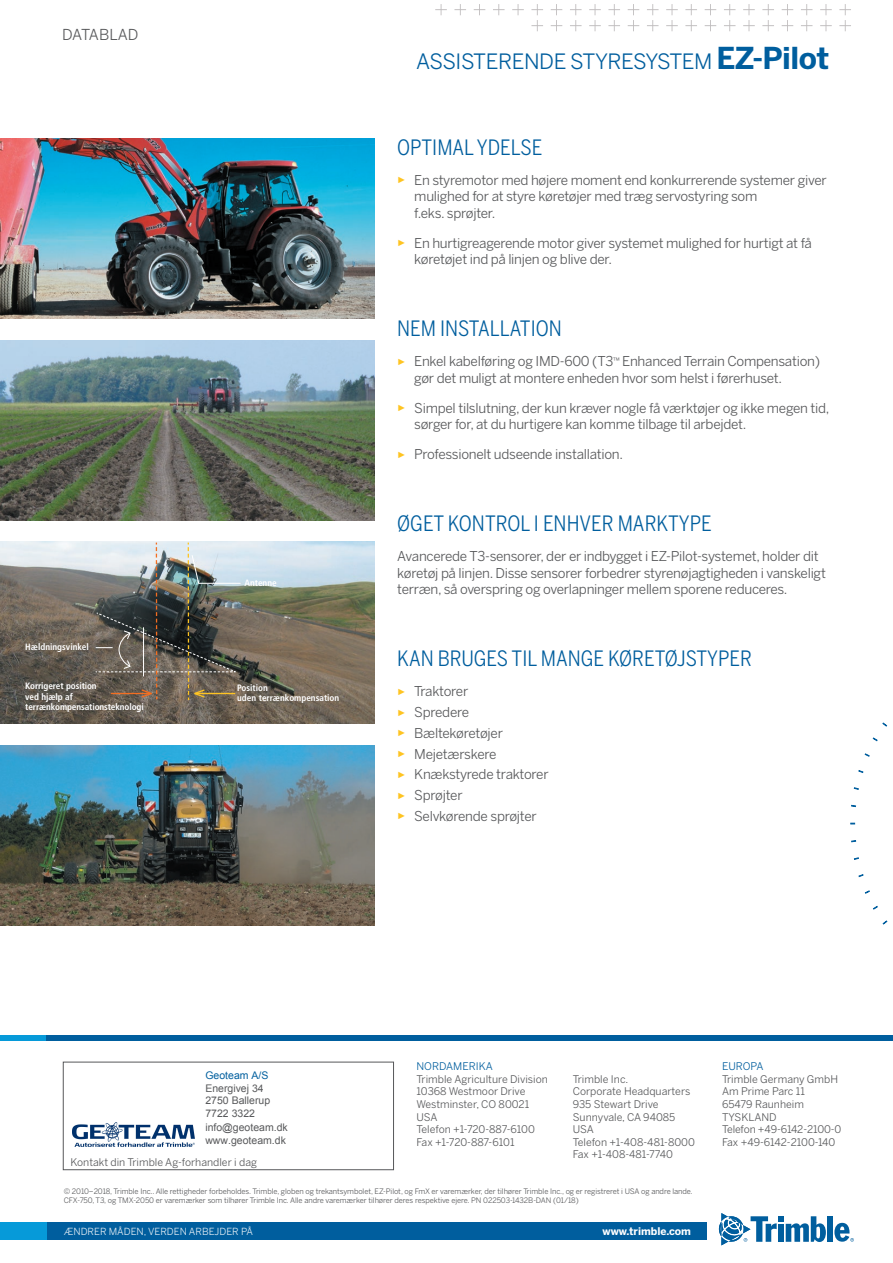
<style>
.page{position:relative;width:893px;height:1263px;background:#fff}
.page>*{position:absolute;margin:0;border:0;box-sizing:border-box;transform-origin:0 0}
.t1{font:21px "Benton Sans Condensed";color:#005e9e}
.t2{font:21px "Benton Sans";letter-spacing:-.02em;color:#005e9e}
.t3{font:15px "Benton Sans";color:#57585a}
.t4{font:13.5px/16.5px "Benton Sans";letter-spacing:-.02em;color:#57585a}
.t5{font:10.5px/12.6px "Benton Sans";color:#57585a}
.t6{font:10.5px/12.5px "Arial";color:#58595b}
.t7{font:10.5px "Benton Sans";color:#005e9e}
.t8{font:700 10.5px "Benton Sans";color:#fff}
.t9{font:10.5px "Arial";color:#005f9e}
.t10{font:9.75px "Benton Sans";color:#fff}
.t11{font:700 condensed 9.15px/10.5px "Frutiger LT Std";letter-spacing:-.01em;color:#fff}
.t12{font:7.5px/9px "Benton Sans";letter-spacing:-.01em;color:#57585a}
.s1{font-weight:700;font-size:30px}
.s2{font-family:"Arial";font-size:9px;color:#fec422}
</style>
<div class="page">
<svg style="left:435px;top:4px;width:416px;height:27px"></svg>
<img style="left:0;top:139px;width:374px;height:179px">
<img style="left:0;top:341px;width:374px;height:179px">
<img style="left:0;top:746px;width:374px;height:179px">
<svg style="left:882px;top:920px;width:6px;height:5px"></svg>
<svg style="left:873px;top:905px;width:5px;height:5px"></svg>
<svg style="left:865px;top:890px;width:5px;height:4px"></svg>
<svg style="left:858px;top:874px;width:6px;height:3px"></svg>
<svg style="left:854px;top:857px;width:5px;height:3px"></svg>
<svg style="left:854px;top:787px;width:5px;height:3px"></svg>
<svg style="left:858px;top:770px;width:6px;height:3px"></svg>
<svg style="left:864px;top:753px;width:6px;height:4px"></svg>
<svg style="left:872px;top:737px;width:6px;height:4px"></svg>
<svg style="left:882px;top:722px;width:5px;height:5px"></svg>
<img style="left:0;top:541px;width:374px;height:183px">
<img style="left:95px;top:541px;width:146px;height:160px">
<div style="left:827px;top:1216px;width:6px;height:26px;background:#005e9e"></div>
<svg style="left:719px;top:1213px;width:107px;height:32px"></svg>
<svg style="left:834px;top:1223px;width:20px;height:19px"></svg>
<div style="left:0;top:1222px;width:704px;height:17px;background:#069ad9"></div>
<div style="left:47px;top:1222px;width:659px;height:17px;background:#005e9e"></div>
<div style="left:0;top:1035px;width:54px;height:6px;background:#069ad9"></div>
<div style="left:47px;top:1035px;width:846px;height:6px;background:#005e9e"></div>
<div style="left:63px;top:1062px;width:331px;height:108px;border:1px solid #57585a"></div>
<img style="left:72px;top:1122px;width:123px;height:24px">
<p class="t3" style="left:62px;top:26px;width:78px">DATABLAD</p>
<p class="t11" style="left:25px;top:641px;width:65px">Hældningsvinkel</p>
<p class="t11" style="left:25px;top:681px;width:120px">Korrigeret position<br>ved hjælp af terrænkompensationsteknologi</p>
<p class="t11" style="left:244px;top:577px;width:34px">Antenne</p>
<p class="t11" style="left:237px;top:682px;width:104px">Position<br>uden terrænkompensation</p>
<h1 class="t2" style="left:416px;top:49px;width:415px">ASSISTERENDE STYRESYSTEM <span class="s1">EZ-Pilot</span></h1>
<h1 class="t1" style="left:397px;top:135px;width:147px">OPTIMAL YDELSE</h1>
<p class="t4" style="left:414px;top:172px;width:414px;text-indent:-17px"><span class="s2">►</span> En styremotor med højere moment end konkurrerende systemer giver mulighed for at styre køretøjer med træg servostyring som<br>f.eks. sprøjter.</p>
<p class="t4" style="left:414px;top:235px;width:399px;text-indent:-17px"><span class="s2">►</span> En hurtigreagerende motor giver systemet mulighed for hurtigt at få køretøjet ind på linjen og blive der.</p>
<h1 class="t1" style="left:397px;top:316px;width:166px">NEM INSTALLATION</h1>
<p class="t4" style="left:414px;top:353px;width:407px;text-indent:-17px"><span class="s2">►</span> Enkel kabelføring og IMD-600 (T3<sup>™</sup> Enhanced Terrain Compensation) gør det muligt at montere enheden hvor som helst i førerhuset.</p>
<p class="t4" style="left:414px;top:400px;width:417px;text-indent:-17px"><span class="s2">►</span> Simpel tilslutning, der kun kræver nogle få værktøjer og ikke megen tid, sørger for, at du hurtigere kan komme tilbage til arbejdet.</p>
<p class="t4" style="left:397px;top:446px;width:227px"><span class="s2">►</span> Professionelt udseende installation.</p>
<h1 class="t1" style="left:397px;top:511px;width:316px">ØGET KONTROL I ENHVER MARKTYPE</h1>
<p class="t4" style="left:397px;top:548px;width:430px">Avancerede T3-sensorer, der er indbygget i EZ-Pilot-systemet, holder dit køretøj på linjen. Disse sensorer forbedrer styrenøjagtigheden i vanskeligt terræn, så overspring og overlapninger mellem sporene reduceres.</p>
<h1 class="t1" style="left:397px;top:646px;width:356px">KAN BRUGES TIL MANGE KØRETØJSTYPER</h1>
<p class="t4" style="left:397px;top:681px;width:153px;line-height:20.7px"><span class="s2">►</span> Traktorer<br><span class="s2">►</span> Spredere<br><span class="s2">►</span> Bæltekøretøjer<br><span class="s2">►</span> Mejetærskere<br><span class="s2">►</span> Knækstyrede traktorer <span class="s2">►</span> Sprøjter<br><span class="s2">►</span> Selvkørende sprøjter</p>
<p class="t9" style="left:205px;top:1069px;width:65px">Geoteam A/S</p>
<p class="t6" style="left:205px;top:1082px;width:66px">Energivej 34<br>2750 Ballerup</p>
<p class="t6" style="left:205px;top:1107px;width:51px">7722 3322</p>
<p class="t6" style="left:205px;top:1121px;width:84px">info@geoteam.dk</p>
<p class="t6" style="left:205px;top:1134px;width:82px">www.geoteam.dk</p>
<p class="t5" style="left:70px;top:1155px;width:188px">Kontakt din Trimble Ag-forhandler i dag</p>
<p class="t7" style="left:416px;top:1060px;width:78px">NORDAMERIKA</p>
<p class="t5" style="left:416px;top:1073px;width:133px">Trimble Agriculture Division<br>10368 Westmoor Drive<br>Westminster, CO 80021<br>USA<br>Telefon +1-720-887-6100<br>Fax +1-720-887-6101</p>
<p class="t5" style="left:573px;top:1073px;width:124px">Trimble Inc.<br>Corporate Headquarters<br>935 Stewart Drive<br>Sunnyvale, CA 94085<br>USA<br>Telefon +1-408-481-8000<br>Fax +1-408-481-7740</p>
<p class="t7" style="left:722px;top:1060px;width:43px">EUROPA</p>
<p class="t5" style="left:722px;top:1073px;width:121px">Trimble Germany GmbH<br>Am Prime Parc 11<br>65479 Raunheim<br>TYSKLAND<br>Telefon +49-6142-2100-0<br>Fax +49-6142-2100-140</p>
<p class="t12" style="left:64px;top:1187px;width:630px">© 2010–2018, Trimble Inc.. Alle rettigheder forbeholdes. Trimble, globen og trekantsymbolet, EZ-Pilot, og FmX er varemærker, der tilhører Trimble Inc., og er registreret i USA og andre lande.<br>CFX-750, T3, og TMX-2050 er varemærker som tilhører Trimble Inc. Alle andre varemærker tilhører deres respektive ejere. PN 022503-1432B-DAN (01/18)</p>
<p class="t10" style="left:64px;top:1225px;width:191px">ÆNDRER MÅDEN, VERDEN ARBEJDER PÅ</p>
<p class="t8" style="left:603px;top:1224px;width:90px">www.trimble.com</p>
</div>
